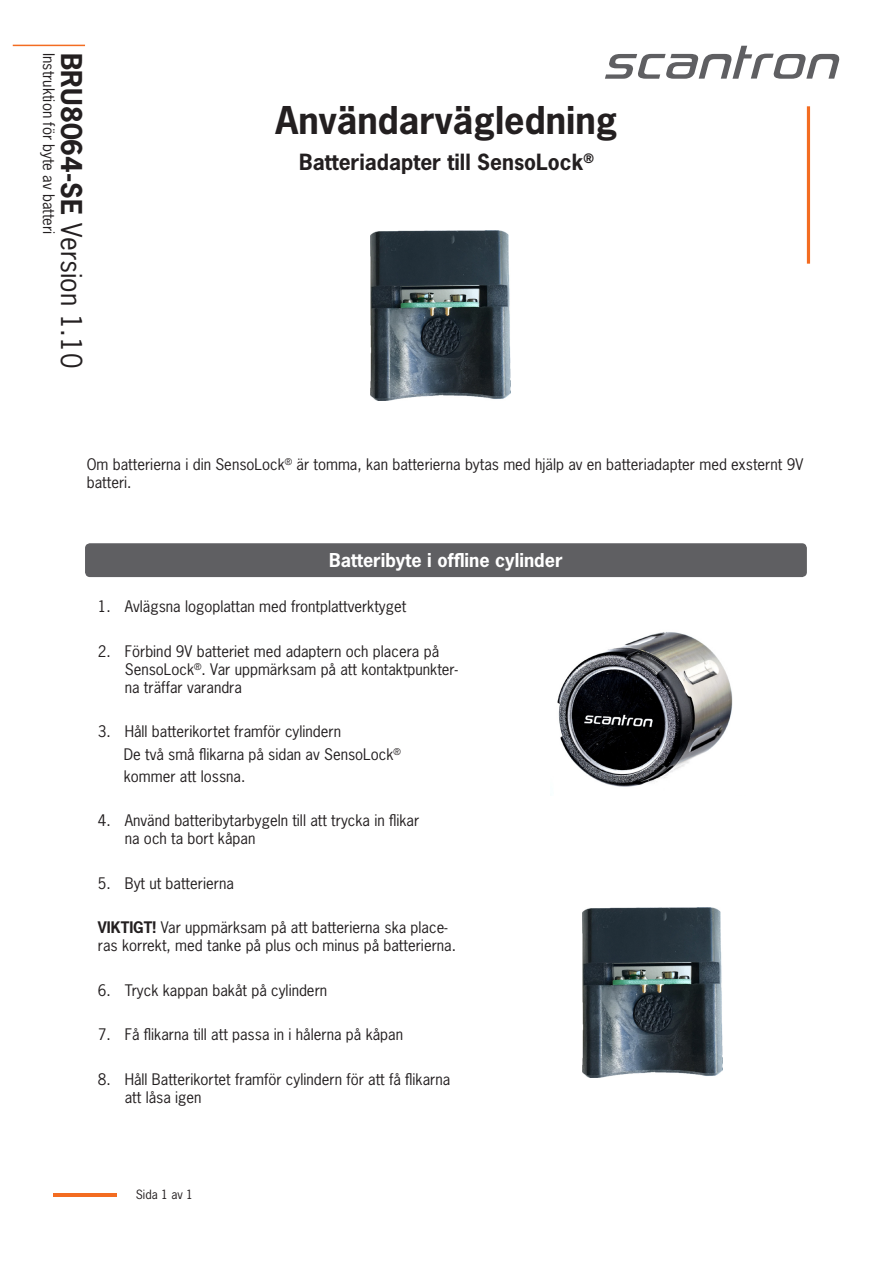
<style>
.page{position:relative;width:893px;height:1263px;background:#fff}
.page>*{position:absolute;margin:0;border:0;box-sizing:border-box;transform-origin:0 0}
.t1{font:700 36px "News Gothic Std";color:#231f20}
.t2{font:27px "News Gothic Std";color:#231f20}
.t3{font:700 21px "News Gothic Std";color:#231f20}
.t4{font:700 18px "News Gothic Std";color:#fff}
.t5{font:15px/18px "News Gothic Std";color:#231f20}
.t6{font:12px "News Gothic Std";color:#231f20}
.s1{font-weight:700}
</style>
<div class="page">
<svg style="left:605px;top:46px;width:234px;height:33px"></svg>
<hr style="left:807px;top:106px;width:3px;height:158px;background:#f36c21">
<hr style="left:13px;top:45px;width:72px;height:1px;background:#f36c21">
<hr style="left:53px;top:1193px;width:64px;height:3px;background:#f36c21">
<div style="left:86px;top:544px;width:720px;height:32px;background:#5f5f62;border-radius:4px"></div>
<div style="left:85px;top:543px;width:722px;height:34px;border:2px solid #5f5f62;border-radius:4px"></div>
<img style="left:370px;top:231px;width:140px;height:170px">
<img style="left:582px;top:907px;width:140px;height:170px">
<img style="left:557px;top:632px;width:176px;height:155px">
<p class="t5" style="left:58px;top:53px;width:183px;rotate:90deg">Instruktion för byte av batteri</p>
<h2 class="t2" style="left:89px;top:53px;width:317px;rotate:90deg"><span class="s1">BRU8064-SE</span> Version 1.10</h2>
<p class="t1" style="left:276px;top:97px;width:343px">Användarvägledning</p>
<p class="t3" style="left:299px;top:148px;width:296px">Batteriadapter till SensoLock<sup>®</sup></p>
<p class="t5" style="left:87px;top:456px;width:718px">Om batterierna i din SensoLock<sup>®</sup> är tomma, kan batterierna bytas med hjälp av en batteriadapter med exsternt 9V batteri.</p>
<p class="t4" style="left:329px;top:548px;width:235px">Batteribyte i offline cylinder</p>
<p class="t5" style="left:98px;top:597px;width:310px">1. Avlägsna logoplattan med frontplattverktyget</p>
<p class="t5" style="left:125px;top:642px;width:335px;text-indent:-27px">2. Förbind 9V batteriet med adaptern och placera på<br>SensoLock<sup>®</sup>. Var uppmärksam på att kontaktpunkter&shy;na träffar varandra</p>
<p class="t5" style="left:98px;top:722px;width:245px">3. Håll batterikortet framför cylindern</p>
<p class="t5" style="left:124px;top:745px;width:279px">De två små flikarna på sidan av SensoLock<sup>®</sup></p>
<p class="t5" style="left:124px;top:767px;width:123px">kommer att lossna.</p>
<p class="t5" style="left:125px;top:812px;width:296px;text-indent:-27px">4. Använd batteribytarbygeln till att trycka in flikar na och ta bort kåpan</p>
<p class="t5" style="left:98px;top:874px;width:138px">5. Byt ut batterierna</p>
<p class="t5" style="left:98px;top:919px;width:360px"><span class="s1">VIKTIGT!</span> Var uppmärksam på att batterierna ska place&shy;ras korrekt, med tanke på plus och minus på batterierna.</p>
<p class="t5" style="left:98px;top:981px;width:231px">6. Tryck kappan bakåt på cylindern</p>
<p class="t5" style="left:98px;top:1026px;width:307px">7. Få flikarna till att passa in i hålerna på kåpan</p>
<p class="t5" style="left:125px;top:1070px;width:327px;text-indent:-27px">8. Håll Batterikortet framför cylindern för att få flikarna att låsa igen</p>
<p class="t6" style="left:136px;top:1187px;width:59px">Sida 1 av 1</p>
</div>
